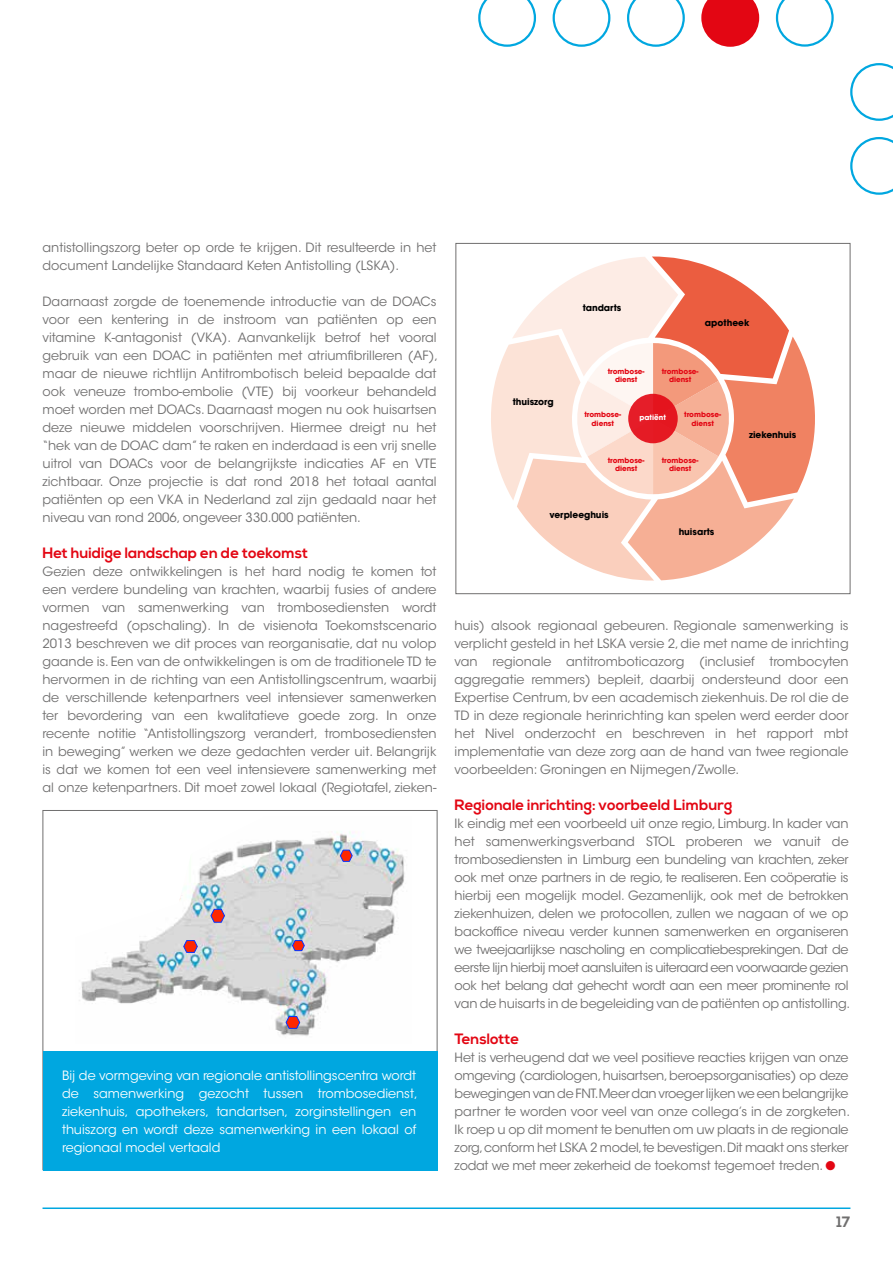
<style>
.page{position:relative;width:893px;height:1263px;background:#fff}
.page>*{position:absolute;margin:0;border:0;box-sizing:border-box;transform-origin:0 0}
.t1{font:700 15px "Nexa";color:#e30613}
.t2{font:700 15px "Nexa";color:#706f6f}
.t3{font:12.75px/18px "ITC Avant Garde Std";color:#706f6f;text-align:justify}
.t4{font:12.75px/18px "ITC Avant Garde Std";letter-spacing:-.02em;color:#706f6f}
.t5{font:12.75px/18px "ITC Avant Garde Std";color:#fff;text-align:justify}
.t6{font:700 9px "ITC Avant Garde Std";color:#000}
.t7{font:700 7.2px/8.7px "ITC Avant Garde Std";color:#e30613;text-align:center}
.t8{font:700 7.2px "ITC Avant Garde Std";color:#fff}
.s1{color:#e30613}
</style>
<div class="page">
<hr style="left:43px;top:1207px;width:807px;height:2px;background:#00a7e0">
<svg style="left:478px;top:0;width:356px;height:47px"></svg>
<svg style="left:849px;top:63px;width:44px;height:207px"></svg>
<svg style="left:491px;top:256px;width:324px;height:325px"></svg>
<div style="left:628px;top:394px;width:50px;height:49px;background:#e51b25;border-radius:50%"></div>
<div style="left:455px;top:243px;width:395px;height:351px;border:1px solid #706f6f"></div>
<div style="left:43px;top:810px;width:394px;height:360px;background:#fff;border:1px solid #706f6f"></div>
<img style="left:79px;top:832px;width:326px;height:204px">
<svg style="left:183px;top:940px;width:15px;height:13px"></svg>
<svg style="left:210px;top:909px;width:15px;height:14px"></svg>
<svg style="left:292px;top:940px;width:13px;height:11px"></svg>
<svg style="left:340px;top:850px;width:13px;height:12px"></svg>
<svg style="left:285px;top:1016px;width:15px;height:13px"></svg>
<div style="left:43px;top:1051px;width:394px;height:119px;background:#00a7e0"></div>
<p class="t3" style="left:43px;top:239px;width:396px">antistollingszorg beter op orde te krijgen. Dit resulteerde in het document Landelijke Standaard Keten Antistolling (LSKA).</p>
<p class="t3" style="left:43px;top:293px;width:397px;text-align:left">Daarnaast zorgde de toenemende introductie van de DOACs voor een kentering in de instroom van patiënten op een vitamine K-antagonist (VKA). Aanvankelijk betrof het vooral gebruik van een DOAC in patiënten met atriumfibrilleren (AF), maar de nieuwe richtlijn Antitrombotisch beleid bepaalde dat ook veneuze trombo-embolie (VTE) bij voorkeur behandeld moet worden met DOACs. Daarnaast mogen nu ook huisartsen deze nieuwe middelen voorschrijven. Hiermee dreigt nu het “hek van de DOAC dam” te raken en inderdaad is een vrij snelle uitrol van DOACs voor de belangrijkste indicaties AF en VTE zichtbaar. Onze projectie is dat rond 2018 het totaal aantal patiënten op een VKA in Nederland zal zijn gedaald naar het niveau van rond 2006, ongeveer 330.000 patiënten.</p>
<p class="t1" style="left:43px;top:544px;width:267px">Het huidige landschap en de toekomst</p>
<p class="t3" style="left:43px;top:563px;width:396px">Gezien deze ontwikkelingen is het hard nodig te komen tot een verdere bundeling van krachten, waarbij fusies of andere vormen van samenwerking van trombosediensten wordt nagestreefd (opschaling). In de visienota Toekomstscenario 2013 beschreven we dit proces van reorganisatie, dat nu volop gaande is. Een van de ontwikkelingen is om de traditionele TD te hervormen in de richting van een Antistollingscentrum, waarbij de verschillende ketenpartners veel intensiever samenwerken ter bevordering van een kwalitatieve goede zorg. In onze recente notitie “Antistollingszorg verandert, trombosediensten in beweging” werken we deze gedachten verder uit. Belangrijk is dat we komen tot een veel intensievere samenwerking met al onze ketenpartners. Dit moet zowel lokaal (Regiotafel, zieken-</p>
<p class="t5" style="left:62px;top:1067px;width:357px">Bij de vormgeving van regionale antistollingscentra wordt de samenwerking gezocht tussen trombosedienst, ziekenhuis, apothekers, tandartsen, zorginstellingen en thuiszorg en wordt deze samenwerking in een lokaal of regionaal model vertaald</p>
<p class="t6" style="left:513px;top:395px;width:42px">thuiszorg</p>
<p class="t6" style="left:583px;top:301px;width:40px">tandarts</p>
<p class="t6" style="left:705px;top:317px;width:46px">apotheek</p>
<p class="t7" style="left:608px;top:367px;width:38px">trombose&shy;dienst</p>
<p class="t7" style="left:662px;top:367px;width:38px">trombose&shy;dienst</p>
<p class="t8" style="left:639px;top:413px;width:28px">patiënt</p>
<p class="t7" style="left:584px;top:410px;width:38px">trombose&shy;dienst</p>
<p class="t7" style="left:684px;top:410px;width:38px">trombose&shy;dienst</p>
<p class="t7" style="left:608px;top:456px;width:38px">trombose&shy;dienst</p>
<p class="t7" style="left:662px;top:456px;width:38px">trombose&shy;dienst</p>
<p class="t6" style="left:749px;top:428px;width:49px">ziekenhuis</p>
<p class="t6" style="left:549px;top:508px;width:61px">verpleeghuis</p>
<p class="t6" style="left:679px;top:526px;width:37px">huisarts</p>
<p class="t3" style="left:455px;top:617px;width:396px">huis) alsook regionaal gebeuren. Regionale samenwerking is verplicht gesteld in het LSKA versie 2, die met name de inrichting van regionale antitromboticazorg (inclusief trombocyten aggregatie remmers) bepleit, daarbij ondersteund door een Expertise Centrum, bv een academisch ziekenhuis. De rol die de TD in deze regionale herinrichting kan spelen werd eerder door het Nivel onderzocht en beschreven in het rapport mbt implementatie van deze zorg aan de hand van twee regionale voorbeelden: Groningen en Nijmegen/Zwolle.</p>
<p class="t1" style="left:455px;top:796px;width:279px">Regionale inrichting: voorbeeld Limburg</p>
<p class="t4" style="left:455px;top:815px;width:397px">Ik eindig met een voorbeeld uit onze regio, Limburg. In kader van het samenwerkingsverband STOL proberen we vanuit de trombosediensten in Limburg een bundeling van krachten, zeker ook met onze partners in de regio, te realiseren. Een coöperatie is hierbij een mogelijk model. Gezamenlijk, ook met de betrokken ziekenhuizen, delen we protocollen, zullen we nagaan of we op backoffice niveau verder kunnen samenwerken en organiseren we tweejaarlijkse nascholing en complicatiebesprekingen. Dat de eerste lijn hierbij moet aansluiten is uiteraard een voorwaarde gezien ook het belang dat gehecht wordt aan een meer prominente rol van de huisarts in de begeleiding van de patiënten op antistolling.</p>
<p class="t1" style="left:455px;top:1030px;width:66px">Tenslotte</p>
<p class="t3" style="left:455px;top:1049px;width:397px">Het is verheugend dat we veel positieve reacties krijgen van onze omgeving (cardiologen, huisartsen, beroepsorganisaties) op deze bewegingen van de FNT.Meer dan vroeger lijken we een belangrijke partner te worden voor veel van onze collega’s in de zorgketen.<br>Ik roep u op dit moment te benutten om uw plaats in de regionale zorg, conform het LSKA 2 model, te bevestigen. Dit maakt ons sterker zodat we met meer zekerheid de toekomst tegemoet treden. <span class="s1">●</span></p>
<p class="t2" style="left:836px;top:1213px;width:16px">17</p>
</div>
